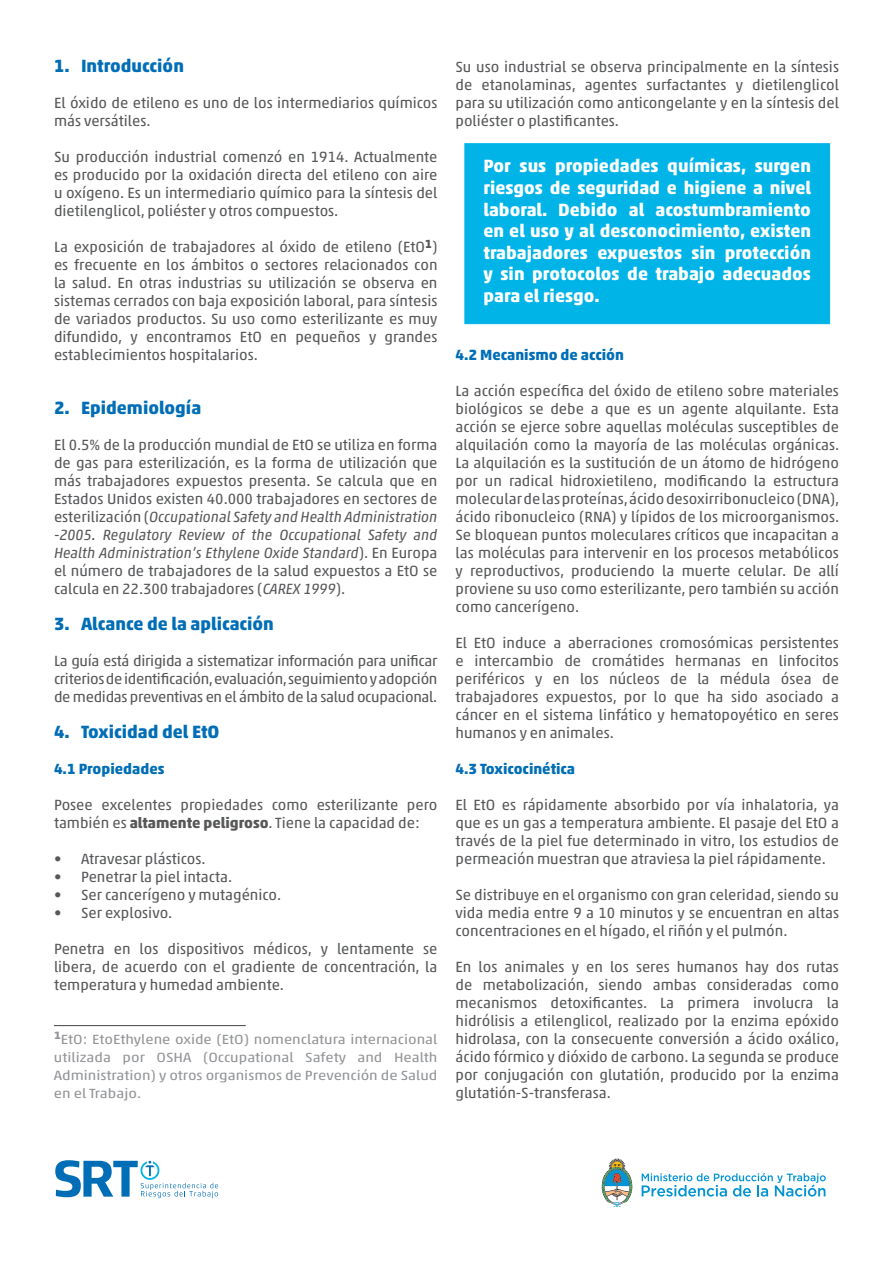
<style>
.page{position:relative;width:893px;height:1263px;background:#fff}
.page>*{position:absolute;margin:0;border:0;box-sizing:border-box;transform-origin:0 0}
.t1{font:700 18px/21.6px "Akko Pro";color:#fff;text-align:justify}
.t2{font:700 18px "Akko Pro";color:#006eb6}
.t3{font:15px/18px "Akko Pro";color:#57585a;text-align:justify}
.t4{font:700 15px "Akko Pro";color:#006eb6}
.t5{font:13.5px/18px "Akko Pro";color:#939598;text-align:justify;scale:1.11 1}
.s1{font-style:italic}
.s2{font-weight:700}
</style>
<div class="page">
<svg style="left:602px;top:1158px;width:30px;height:49px"></svg>
<svg style="left:642px;top:1173px;width:184px;height:23px"></svg>
<svg style="left:55px;top:1160px;width:163px;height:38px"></svg>
<div style="left:464px;top:143px;width:366px;height:181px;background:#00b4e7;border:1px solid #00b4e7"></div>
<hr style="left:54px;top:1025px;width:192px;height:1px;background:#57585a">
<p class="t2" style="left:54px;top:55px;width:131px">1. Introducción</p>
<p class="t3" style="left:54px;top:94px;width:385px">El óxido de etileno es uno de los intermediarios químicos más versátiles.</p>
<p class="t3" style="left:54px;top:148px;width:385px">Su producción industrial comenzó en 1914. Actualmente es producido por la oxidación directa del etileno con aire u oxígeno. Es un intermediario químico para la síntesis del dietilenglicol, poliéster y otros compuestos.</p>
<p class="t3" style="left:54px;top:238px;width:385px">La exposición de trabajadores al óxido de etileno (EtO<sup>1</sup>) es frecuente en los ámbitos o sectores relacionados con la salud. En otras industrias su utilización se observa en sistemas cerrados con baja exposición laboral, para síntesis de variados productos. Su uso como esterilizante es muy difundido, y encontramos EtO en pequeños y grandes establecimientos hospitalarios.</p>
<p class="t2" style="left:54px;top:397px;width:149px">2. Epidemiología</p>
<p class="t3" style="left:54px;top:436px;width:385px">El 0.5% de la producción mundial de EtO se utiliza en forma de gas para esterilización, es la forma de utilización que más trabajadores expuestos presenta. Se calcula que en Estados Unidos existen 40.000 trabajadores en sectores de esterilización (<span class="s1">Occupational Safety and Health Administration -2005. Regulatory Review of the Occupational Safety and Health Administration’s Ethylene Oxide Standard</span>). En Europa el número de trabajadores de la salud expuestos a EtO se calcula en 22.300 trabajadores (<span class="s1">CAREX 1999</span>).</p>
<p class="t2" style="left:54px;top:613px;width:221px">3. Alcance de la aplicación</p>
<p class="t3" style="left:54px;top:652px;width:385px">La guía está dirigida a sistematizar información para unificar criterios de identificación, evaluación, seguimiento y adopción de medidas preventivas en el ámbito de la salud ocupacional.</p>
<p class="t2" style="left:54px;top:721px;width:167px">4. Toxicidad del EtO</p>
<p class="t4" style="left:54px;top:760px;width:112px">4.1 Propiedades</p>
<p class="t3" style="left:54px;top:796px;width:385px">Posee excelentes propiedades como esterilizante pero también es <span class="s2">altamente peligroso</span>. Tiene la capacidad de:</p>
<p class="t3" style="left:54px;top:850px;width:153px">• Atravesar plásticos.</p>
<p class="t3" style="left:54px;top:868px;width:180px">• Penetrar la piel intacta.</p>
<p class="t3" style="left:54px;top:886px;width:229px">• Ser cancerígeno y mutagénico.</p>
<p class="t3" style="left:54px;top:904px;width:120px">• Ser explosivo.</p>
<p class="t3" style="left:54px;top:940px;width:385px">Penetra en los dispositivos médicos, y lentamente se libera, de acuerdo con el gradiente de concentración, la temperatura y humedad ambiente.</p>
<p class="t5" style="left:54px;top:1030px;width:347px"><sup>1</sup>EtO: EtoEthylene oxide (EtO) nomenclatura internacional utilizada por OSHA (Occupational Safety and Health Administration) y otros organismos de Prevención de Salud en el Trabajo.</p>
<p class="t3" style="left:455px;top:58px;width:385px">Su uso industrial se observa principalmente en la síntesis de etanolaminas, agentes surfactantes y dietilenglicol para su utilización como anticongelante y en la síntesis del poliéster o plastificantes.</p>
<p class="t1" style="left:483px;top:155px;width:329px">Por sus propiedades químicas, surgen riesgos de seguridad e higiene a nivel laboral. Debido al acostumbramiento en el uso y al desconocimiento, existen trabajadores expuestos sin protección y sin protocolos de trabajo adecuados para el riesgo.</p>
<p class="t4" style="left:455px;top:346px;width:170px">4.2 Mecanismo de acción</p>
<p class="t3" style="left:455px;top:382px;width:385px">La acción específica del óxido de etileno sobre materiales biológicos se debe a que es un agente alquilante. Esta acción se ejerce sobre aquellas moléculas susceptibles de alquilación como la mayoría de las moléculas orgánicas.<br>La alquilación es la sustitución de un átomo de hidrógeno por un radical hidroxietileno, modificando la estructura molecular de las proteínas, ácido desoxirribonucleico (DNA), ácido ribonucleico (RNA) y lípidos de los microorganismos.<br>Se bloquean puntos moleculares críticos que incapacitan a las moléculas para intervenir en los procesos metabólicos y reproductivos, produciendo la muerte celular. De allí proviene su uso como esterilizante, pero también su acción como cancerígeno.</p>
<p class="t3" style="left:455px;top:634px;width:385px">El EtO induce a aberraciones cromosómicas persistentes e intercambio de cromátides hermanas en linfocitos periféricos y en los núcleos de la médula ósea de trabajadores expuestos, por lo que ha sido asociado a cáncer en el sistema linfático y hematopoyético en seres humanos y en animales.</p>
<p class="t4" style="left:455px;top:760px;width:121px">4.3 Toxicocinética</p>
<p class="t3" style="left:455px;top:796px;width:385px">El EtO es rápidamente absorbido por vía inhalatoria, ya que es un gas a temperatura ambiente. El pasaje del EtO a través de la piel fue determinado in vitro, los estudios de permeación muestran que atraviesa la piel rápidamente.</p>
<p class="t3" style="left:455px;top:886px;width:385px">Se distribuye en el organismo con gran celeridad, siendo su vida media entre 9 a 10 minutos y se encuentran en altas concentraciones en el hígado, el riñón y el pulmón.</p>
<p class="t3" style="left:455px;top:958px;width:385px">En los animales y en los seres humanos hay dos rutas de metabolización, siendo ambas consideradas como mecanismos detoxificantes. La primera involucra la hidrólisis a etilenglicol, realizado por la enzima epóxido hidrolasa, con la consecuente conversión a ácido oxálico, ácido fórmico y dióxido de carbono. La segunda se produce por conjugación con glutatión, producido por la enzima glutatión-S-transferasa.</p>
</div>
